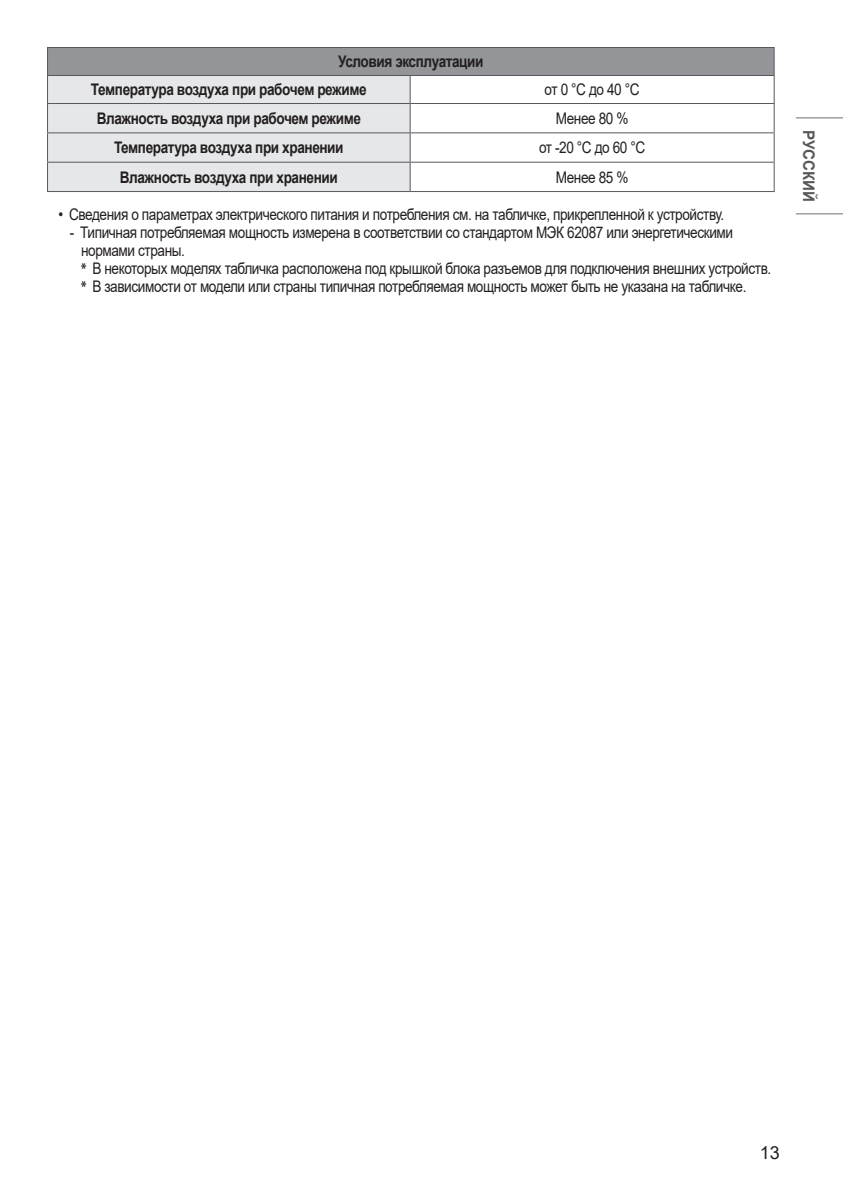
<style>
.page{position:relative;width:843px;height:1194px;background:#fff}
.page>*{position:absolute;margin:0;border:0;box-sizing:border-box;transform-origin:0 0}
.t1{font:18px "Arial";color:#231f20}
.Body_Center{font:16px/18px "Arial";letter-spacing:-.03em;color:#231f20;scale:.85 1}
.Body_Center-2{font:700 16px "Arial";letter-spacing:-.03em;color:#231f20;scale:.85 1}
.t2{font:700 16px "Arial";color:#57585a;scale:.95 1}
.s1{font-family:"Myriad Pro";font-weight:700;font-stretch:condensed}
</style>
<div class="page">
<div style="left:48px;top:48px;width:726px;height:28px;background:#939598"></div>
<div style="left:48px;top:76px;width:361px;height:115px;background:#e6e7e9"></div>
<hr style="left:47px;top:75px;width:363px;height:1px;background:#57585a">
<hr style="left:47px;top:47px;width:363px;height:1px;background:#57585a">
<hr style="left:410px;top:47px;width:364px;height:1px;background:#57585a">
<hr style="left:410px;top:75px;width:364px;height:1px;background:#57585a">
<hr style="left:410px;top:103px;width:364px;height:1px;background:#57585a">
<hr style="left:410px;top:132px;width:364px;height:1px;background:#57585a">
<hr style="left:410px;top:162px;width:364px;height:1px;background:#57585a">
<svg style="left:773px;top:48px;width:1px;height:143px"></svg>
<hr style="left:410px;top:191px;width:364px;height:1px;background:#57585a">
<hr style="left:47px;top:103px;width:363px;height:1px;background:#57585a">
<hr style="left:47px;top:132px;width:363px;height:1px;background:#57585a">
<hr style="left:47px;top:162px;width:363px;height:1px;background:#57585a">
<svg style="left:47px;top:48px;width:1px;height:143px"></svg>
<svg style="left:409px;top:76px;width:1px;height:115px"></svg>
<hr style="left:47px;top:191px;width:363px;height:1px;background:#57585a">
<hr style="left:795px;top:117px;width:47px;height:1px;background:#6c6d70">
<hr style="left:795px;top:213px;width:47px;height:1px;background:#6c6d70">
<p class="Body_Center-2" style="left:338px;top:50px;width:172px">Условия эксплуатации</p>
<p class="Body_Center-2" style="left:91px;top:78px;width:326px">Температура воздуха при рабочем режиме</p>
<p class="Body_Center" style="left:544px;top:81px;width:113px">от 0 °C до 40 °C</p>
<p class="Body_Center-2" style="left:97px;top:107px;width:312px">Влажность воздуха при рабочем режиме</p>
<p class="Body_Center" style="left:555px;top:109px;width:87px">Менее 80 %</p>
<p class="Body_Center-2" style="left:114px;top:136px;width:271px">Температура воздуха при хранении</p>
<p class="Body_Center" style="left:539px;top:139px;width:126px">от -20 °C до 60 °C</p>
<p class="Body_Center-2" style="left:120px;top:166px;width:258px">Влажность воздуха при хранении</p>
<p class="Body_Center" style="left:555px;top:168px;width:87px">Менее 85 %</p>
<p class="Body_Center" style="left:58px;top:205px;width:784px">• Сведения о параметрах электрического питания и потребления см. на табличке, прикрепленной к устройству.</p>
<p class="Body_Center" style="left:81px;top:223px;width:768px;text-indent:-11px">- Типичная потребляемая мощность измерена в соответствии со стандартом МЭК 62087 или энергетическими нормами страны.</p>
<p class="Body_Center" style="left:81px;top:259px;width:813px"><span class="s1">*</span> В некоторых моделях табличка расположена под крышкой блока разъемов для подключения внешних устройств.</p>
<p class="Body_Center" style="left:81px;top:277px;width:784px"><span class="s1">*</span> В зависимости от модели или страны типичная потребляемая мощность может быть не указана на табличке.</p>
<p class="t2" style="left:819px;top:130px;width:78px;rotate:90deg">РУССКИЙ</p>
<p class="t1" style="left:759px;top:1140px;width:22px">13</p>
</div>
